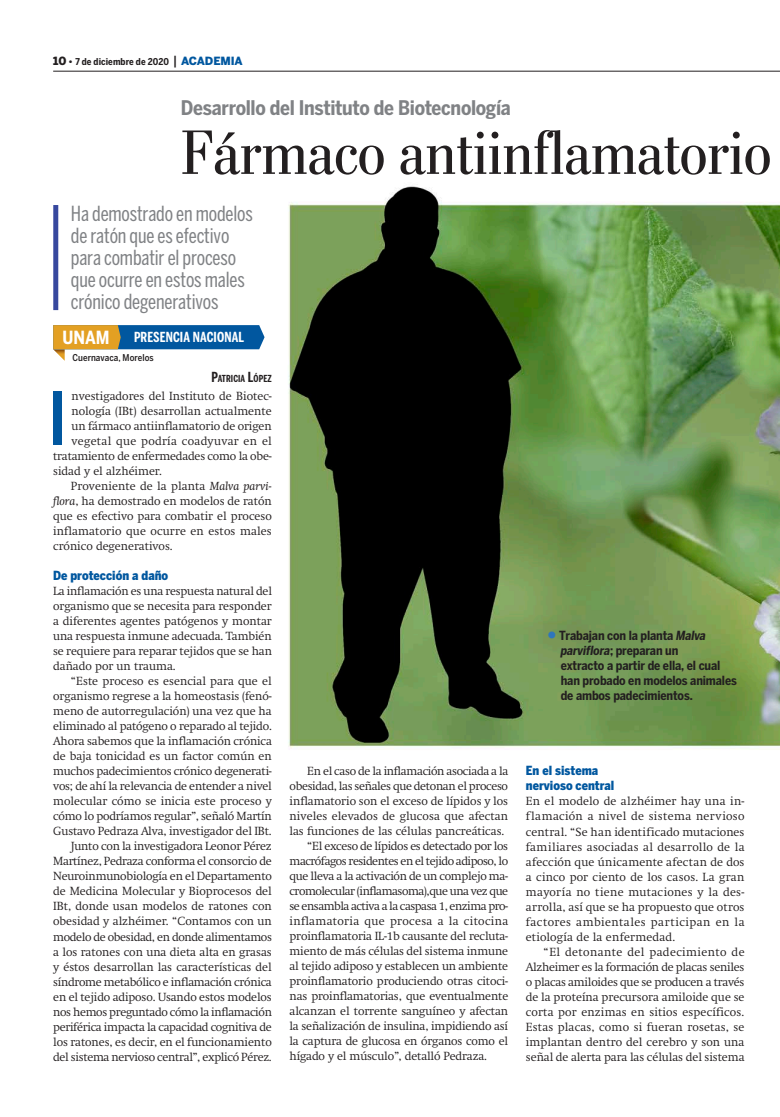
<style>
.page{position:relative;width:780px;height:1117px;background:#fff}
.page>*{position:absolute;margin:0;border:0;box-sizing:border-box;transform-origin:0 0}
._3_0_Tex_Cap_4_COLOR{font:500 72.38px "Benton Sans Cond";color:#01579f}
._1_0_Cabeza_Principa{font:62.5px "Stilson";color:#231f20}
._2_0_Sumario{font:20.62px/21.9px "Benton Sans Comp";letter-spacing:-.01em;color:#808285}
._0_0_Balazo{font:700 20px "Benton Sans Cond";letter-spacing:-.015em;color:#808285}
._0_0_Balazo-2{font:700 18px "Benton Sans Cond";color:#fff}
._0_0_Balazo-3{font:700 13.75px "Benton Sans Comp";letter-spacing:.005em;color:#fff}
.t1{font:700 12.5px/15px "Benton Sans Cond";letter-spacing:-.01em;color:#231f20}
._3_0_Descanso{font:900 12.5px/15px "Benton Sans Cond";color:#01579f}
._3_0_Texto{font:300 11.62px/15px "Swift";color:#231f20;text-align:justify}
._3_0_Tex_Cap_4_COLOR-2{font:300 11.62px "Swift";color:#231f20}
._3_0_Tex_Cap_4_COLOR-3{font:300 11.62px "Swift";letter-spacing:.025em;color:#231f20}
._4_0_Crédito_nota{font:700 9.62px "Benton Sans Comp";letter-spacing:.01em;color:#231f20}
._9_0_Folio_Fecha{font:700 9.38px "Benton Sans Cond";letter-spacing:.01em;color:#231f20}
._0_0_Balazo-4{font:500 9.38px "Benton Sans Cond";letter-spacing:.005em;color:#231f20}
.s1{font-family:"Benton Sans";font-weight:900;font-size:11.25px}
.s2{font-family:"Benton Sans";font-weight:900}
.s3{font-weight:500;font-size:12.5px}
.s4{font-family:"Benton Sans";font-weight:900;font-size:11.25px;color:#01579f}
.s5{font-size:13.75px}
.s6{font-weight:400;font-style:italic}
.s7{font-style:italic}
</style>
<div class="page">
<img style="left:53px;top:70px;width:727px;height:678px">
<hr style="left:53px;top:71px;width:727px;height:1px;background:#231f20">
<div style="left:53px;top:205px;width:5px;height:105px;background:#37489e"></div>
<svg style="left:53px;top:325px;width:211px;height:36px"></svg>
<svg style="left:548px;top:631px;width:7px;height:7px"></svg>
<p class="_9_0_Folio_Fecha" style="left:53px;top:56px;width:191px"><span class="s1">10</span> <span class="s2">•</span> 7 de diciembre de 2020 <span class="s3">|</span> <span class="s4">ACADEMIA</span></p>
<p class="_0_0_Balazo" style="left:181px;top:96px;width:331px">Desarrollo del Instituto de Biotecnología</p>
<p class="_1_0_Cabeza_Principa" style="left:181px;top:116px;width:591px">Fármaco antiinflamatorio</p>
<p class="_2_0_Sumario" style="left:71px;top:203px;width:183px">Ha demostrado en modelos de ratón que es efectivo para combatir el proceso que ocurre en estos males crónico degenerativos</p>
<p class="_0_0_Balazo-2" style="left:63px;top:326px;width:49px">UNAM</p>
<p class="_0_0_Balazo-3" style="left:134px;top:329px;width:112px">PRESENCIA NACIONAL</p>
<p class="_0_0_Balazo-4" style="left:73px;top:352px;width:83px">Cuernavaca, Morelos</p>
<p class="_4_0_Crédito_nota" style="left:211px;top:373px;width:62px"><span class="s5">P</span>ATRICIA <span class="s5">L</span>ÓPEZ</p>
<p class="_3_0_Tex_Cap_4_COLOR" style="left:48px;top:376px;width:21px">I</p>
<p class="_3_0_Tex_Cap_4_COLOR-2" style="left:71px;top:389px;width:202px">nvestigadores del Instituto de Biotec-</p>
<p class="_3_0_Tex_Cap_4_COLOR-2" style="left:71px;top:404px;width:202px">nología (IBt) desarrollan actualmente</p>
<p class="_3_0_Tex_Cap_4_COLOR-2" style="left:71px;top:419px;width:202px">un fármaco antiinflamatorio de origen</p>
<p class="_3_0_Tex_Cap_4_COLOR-3" style="left:71px;top:434px;width:202px">vegetal que podría coadyuvar en el</p>
<p class="_3_0_Tex_Cap_4_COLOR-2" style="left:53px;top:449px;width:220px">tratamiento de enfermedades como la obe-</p>
<p class="_3_0_Tex_Cap_4_COLOR-2" style="left:53px;top:464px;width:110px">sidad y el alzhéimer.</p>
<p class="_3_0_Texto" style="left:53px;top:478px;width:220px;text-indent:18px">Proveniente de la planta <span class="s6">Malva parvi&shy;flora</span>, ha demostrado en modelos de ratón que es efectivo para combatir el proceso inflamatorio que ocurre en estos males crónico degenerativos.</p>
<p class="_3_0_Descanso" style="left:53px;top:568px;width:116px">De protección a daño</p>
<p class="_3_0_Texto" style="left:53px;top:583px;width:220px">La inflamación es una respuesta natural del organismo que se necesita para responder a diferentes agentes patógenos y montar una respuesta inmune adecuada. También se requiere para reparar tejidos que se han dañado por un trauma.</p>
<p class="_3_0_Texto" style="left:53px;top:673px;width:220px;text-indent:18px">“Este proceso es esencial para que el organismo regrese a la homeostasis (fenó&shy;meno de autorregulación) una vez que ha eliminado al patógeno o reparado al tejido.<br>Ahora sabemos que la inflamación crónica de baja tonicidad es un factor común en muchos padecimientos crónico degenerati&shy;vos; de ahí la relevancia de entender a nivel molecular cómo se inicia este proceso y cómo lo podríamos regular”, señaló Martín Gustavo Pedraza Alva, investigador del IBt.</p>
<p class="_3_0_Texto" style="left:53px;top:838px;width:220px;text-indent:18px">Junto con la investigadora Leonor Pérez Martínez, Pedraza conforma el consorcio de Neuroinmunobiología en el Departamento de Medicina Molecular y Bioprocesos del IBt, donde usan modelos de ratones con obesidad y alzhéimer. “Contamos con un modelo de obesidad, en donde alimentamos a los ratones con una dieta alta en grasas y éstos desarrollan las características del síndrome metabólico e inflamación crónica en el tejido adiposo. Usando estos modelos nos hemos preguntado cómo la inflamación periférica impacta la capacidad cognitiva de los ratones, es decir, en el funcionamiento del sistema nervioso central”, explicó Pérez.</p>
<p class="t1" style="left:559px;top:628px;width:179px">Trabajan con la planta <span class="s7">Malva parviflora</span>; preparan un<br>extracto a partir de ella, el cual han probado en modelos animales de ambos padecimientos.</p>
<p class="_3_0_Texto" style="left:289px;top:763px;width:220px;text-indent:18px">En el caso de la inflamación asociada a la obesidad, las señales que detonan el proceso inflamatorio son el exceso de lípidos y los niveles elevados de glucosa que afectan las funciones de las células pancreáticas.</p>
<p class="_3_0_Texto" style="left:289px;top:838px;width:220px;text-indent:18px">“El exceso de lípidos es detectado por los macrófagos residentes en el tejido adiposo, lo que lleva a la activación de un complejo ma&shy;cromolecular (inflamasoma),que una vez que se ensambla activa a la caspasa 1, enzima pro&shy;inflamatoria que procesa a la citocina proinflamatoria IL-1b causante del recluta&shy;miento de más células del sistema inmune al tejido adiposo y establecen un ambiente proinflamatorio produciendo otras citoci&shy;nas proinflamatorias, que eventualmente alcanzan el torrente sanguíneo y afectan la señalización de insulina, impidiendo así la captura de glucosa en órganos como el hígado y el músculo”, detalló Pedraza.</p>
<p class="_3_0_Descanso" style="left:526px;top:763px;width:90px">En el sistema nervioso central</p>
<p class="_3_0_Texto" style="left:526px;top:793px;width:220px">En el modelo de alzhéimer hay una in&shy;flamación a nivel de sistema nervioso central. “Se han identificado mutaciones familiares asociadas al desarrollo de la afección que únicamente afectan de dos a cinco por ciento de los casos. La gran mayoría no tiene mutaciones y la des&shy;arrolla, así que se ha propuesto que otros factores ambientales participan en la etiología de la enfermedad.</p>
<p class="_3_0_Texto" style="left:526px;top:943px;width:220px;text-indent:18px">“El detonante del padecimiento de Alzheimer es la formación de placas seniles o placas amiloides que se producen a través de la proteína precursora amiloide que se corta por enzimas en sitios específicos.<br>Estas placas, como si fueran rosetas, se implantan dentro del cerebro y son una señal de alerta para las células del sistema</p>
</div>
